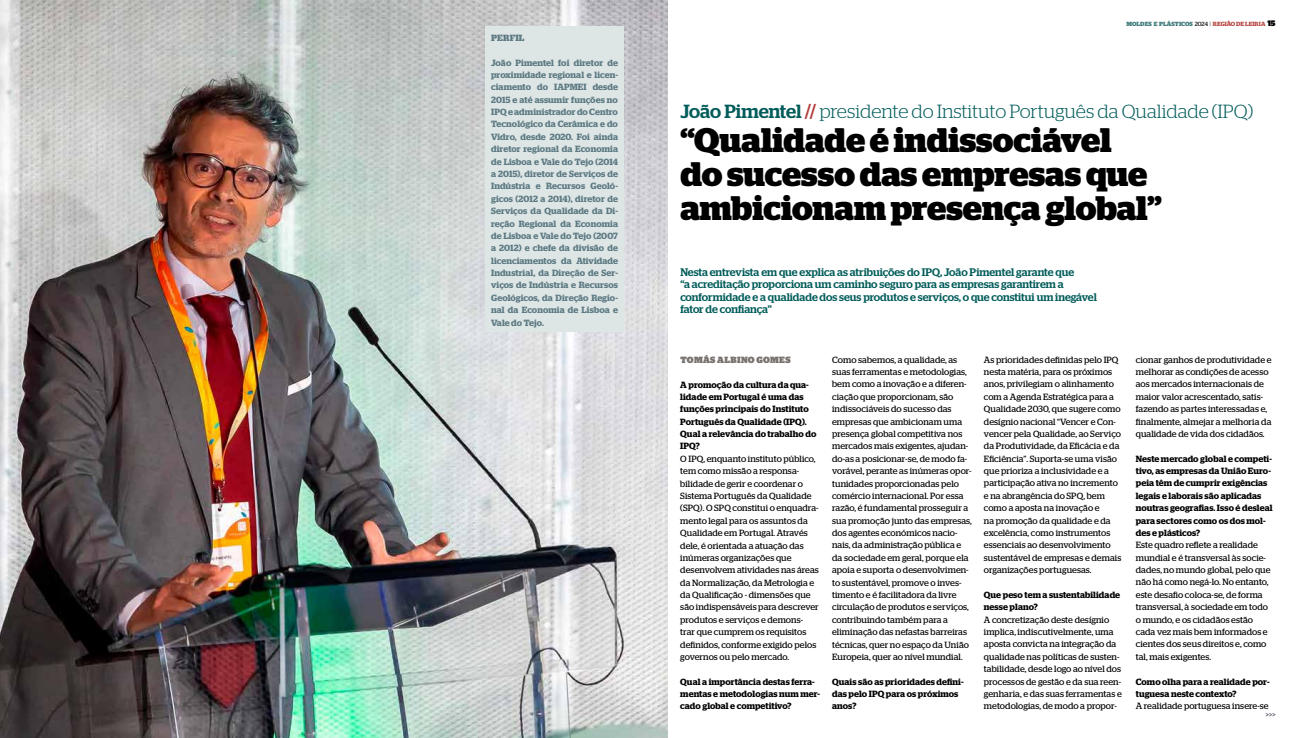
<style>
.page{position:relative;width:1304px;height:738px;background:#fff}
.page>*{position:absolute;margin:0;border:0;box-sizing:border-box;transform-origin:0 0}
.t1{font:700 34px/34px "Stag";color:#000}
.t2{font:300 19px "Stag";color:#005c5a}
.t3{font:500 11px/12.4px "Stag";letter-spacing:-.005em;color:#005c5a}
.t4{font:9px/12.4px "Stag";letter-spacing:.01em;color:#000}
.t5{font:600 9px/12.4px "Stag";letter-spacing:.01em;color:#000}
.t6{font:600 9px/12.4px "Stag";letter-spacing:.01em;color:#5c7982;text-align:justify}
.t7{font:900 9px "Stag";letter-spacing:.04em;color:#787370}
.t8{font:700 9px "Stag Stencil";letter-spacing:.01em;color:#5c7982}
.t9{font:500 7px "Stag";color:#6a6b7a}
.t10{font:700 6px "Stag";color:#3d7979}
.s1{font-weight:400;color:#000}
.s2{font-weight:300;color:#000}
.s3{font-weight:600;color:#b33d39}
.s4{font-family:"Stag Sans";font-weight:900;font-size:8px;color:#000}
.s5{font-weight:500}
.s6{font-weight:500;color:#b33d39}
</style>
<div class="page">
<img style="left:0;top:0;width:668px;height:737px">
<div style="left:485px;top:26px;width:139px;height:305px;background:#dde5e5"></div>
<p class="t8" style="left:491px;top:32px;width:35px">PERFIL</p>
<p class="t6" style="left:491px;top:56px;width:128px">João Pimentel foi diretor de proximidade regional e licen&shy;ciamento do IAPMEI desde 2015 e até assumir funções no IPQ e administrador do Centro Tecnológico da Cerâmica e do Vidro, desde 2020. Foi ainda diretor regional da Economia de Lisboa e Vale do Tejo (2014 a 2015), diretor de Serviços de Indústria e Recursos Geoló&shy;gicos (2012 a 2014), diretor de Serviços da Qualidade da Di&shy;reção Regional da Economia de Lisboa e Vale do Tejo (2007 a 2012) e chefe da divisão de licenciamentos da Atividade Industrial, da Direção de Ser&shy;viços de Indústria e Recursos Geológicos, da Direção Regio&shy;nal da Economia de Lisboa e Vale do Tejo.</p>
<p class="t10" style="left:1126px;top:21px;width:151px">MOLDES E PLÁSTICOS <span class="s1">2024</span> <span class="s2">|</span> <span class="s3">REGIÃO DE LEIRIA</span> <span class="s4">15</span></p>
<h2 class="t2" style="left:680px;top:100px;width:574px"><span class="s5">João Pimentel</span> <span class="s6">//</span> presidente do Instituto Português da Qualidade (IPQ)</h2>
<h1 class="t1" style="left:680px;top:123px;width:483px">“Qualidade é indissociável do sucesso das empresas que ambicionam presença global”</h1>
<p class="t3" style="left:680px;top:266px;width:418px">Nesta entrevista em que explica as atribuições do IPQ, João Pimentel garante que<br>“a acreditação proporciona um caminho seguro para as empresas garantirem a conformidade e a qualidade dos seus produtos e serviços, o que constitui um inegável fator de confiança”</p>
<p class="t7" style="left:680px;top:354px;width:112px">TOMÁS ALBINO GOMES</p>
<p class="t5" style="left:680px;top:378px;width:138px">A promoção da cultura da qua&shy;lidade em Portugal é uma das funções principais do Instituto<br>Português da Qualidade (IPQ).<br>Qual a relevância do trabalho do<br>IPQ?</p>
<p class="t4" style="left:680px;top:452px;width:140px">O IPQ, enquanto instituto público, tem como missão a responsa&shy;bilidade de gerir e coordenar o<br>Sistema Português da Qualidade (SPQ). O SPQ constitui o enquadra&shy;mento legal para os assuntos da<br>Qualidade em Portugal. Através dele, é orientada a atuação das inúmeras organizações que desenvolvem atividades nas áreas da Normalização, da Metrologia e da Qualificação - dimensões que são indispensáveis para descrever produtos e serviços e demons&shy;trar que cumprem os requisitos definidos, conforme exigido pelos governos ou pelo mercado.</p>
<p class="t5" style="left:680px;top:674px;width:141px">Qual a importância destas ferra&shy;mentas e metodologias num mer&shy;cado global e competitivo?</p>
<p class="t4" style="left:832px;top:353px;width:141px">Como sabemos, a qualidade, as suas ferramentas e metodologias, bem como a inovação e a diferen&shy;ciação que proporcionam, são indissociáveis do sucesso das empresas que ambicionam uma presença global competitiva nos mercados mais exigentes, ajudan&shy;do-as a posicionar-se, de modo fa&shy;vorável, perante as inúmeras opor&shy;tunidades proporcionadas pelo comércio internacional. Por essa razão, é fundamental prosseguir a sua promoção junto das empresas, dos agentes económicos nacio&shy;nais, da administração pública e da sociedade em geral, porque ela apoia e suporta o desenvolvimen&shy;to sustentável, promove o inves&shy;timento e é facilitadora da livre circulação de produtos e serviços, contribuindo também para a eliminação das nefastas barreiras técnicas, quer no espaço da União<br>Europeia, quer ao nível mundial.</p>
<p class="t5" style="left:832px;top:674px;width:133px">Quais são as prioridades defini&shy;das pelo IPQ para os próximos anos?</p>
<p class="t4" style="left:984px;top:353px;width:139px">As prioridades definidas pelo IPQ nesta matéria, para os próximos anos, privilegiam o alinhamento com a Agenda Estratégica para a<br>Qualidade 2030, que sugere como desígnio nacional “Vencer e Con&shy;vencer pela Qualidade, ao Serviço da Produtividade, da Eficácia e da<br>Eficiência”. Suporta-se uma visão que prioriza a inclusividade e a participação ativa no incremento e na abrangência do SPQ, bem como a aposta na inovação e<br>na promoção da qualidade e da excelência, como instrumentos essenciais ao desenvolvimento sustentável de empresas e demais organizações portuguesas.</p>
<p class="t5" style="left:984px;top:588px;width:138px">Que peso tem a sustentabilidade nesse plano?</p>
<p class="t4" style="left:984px;top:612px;width:139px">A concretização deste desígnio implica, indiscutivelmente, uma aposta convicta na integração da qualidade nas políticas de susten&shy;tabilidade, desde logo ao nível dos processos de gestão e da sua reen&shy;genharia, e das suas ferramentas e metodologias, de modo a propor-</p>
<p class="t4" style="left:1136px;top:353px;width:137px">cionar ganhos de produtividade e melhorar as condições de acesso aos mercados internacionais de maior valor acrescentado, satis&shy;fazendo as partes interessadas e, finalmente, almejar a melhoria da qualidade de vida dos cidadãos.</p>
<p class="t5" style="left:1136px;top:452px;width:138px">Neste mercado global e competi&shy;tivo, as empresas da União Euro&shy;peia têm de cumprir exigências legais e laborais são aplicadas noutras geografias. Isso é desleal para sectores como os dos mol&shy;des e plásticos?</p>
<p class="t4" style="left:1136px;top:538px;width:136px">Este quadro reflete a realidade mundial e é transversal às socie&shy;dades, no mundo global, pelo que não há como negá-lo. No entanto, este desafio coloca-se, de forma transversal, à sociedade em todo o mundo, e os cidadãos estão cada vez mais bem informados e cientes dos seus direitos e, como tal, mais exigentes.</p>
<p class="t5" style="left:1136px;top:674px;width:135px">Como olha para a realidade por&shy;tuguesa neste contexto?</p>
<p class="t4" style="left:1136px;top:699px;width:134px">A realidade portuguesa insere-se</p>
<p class="t9" style="left:1266px;top:710px;width:11px">&gt;&gt;&gt;</p>
</div>
